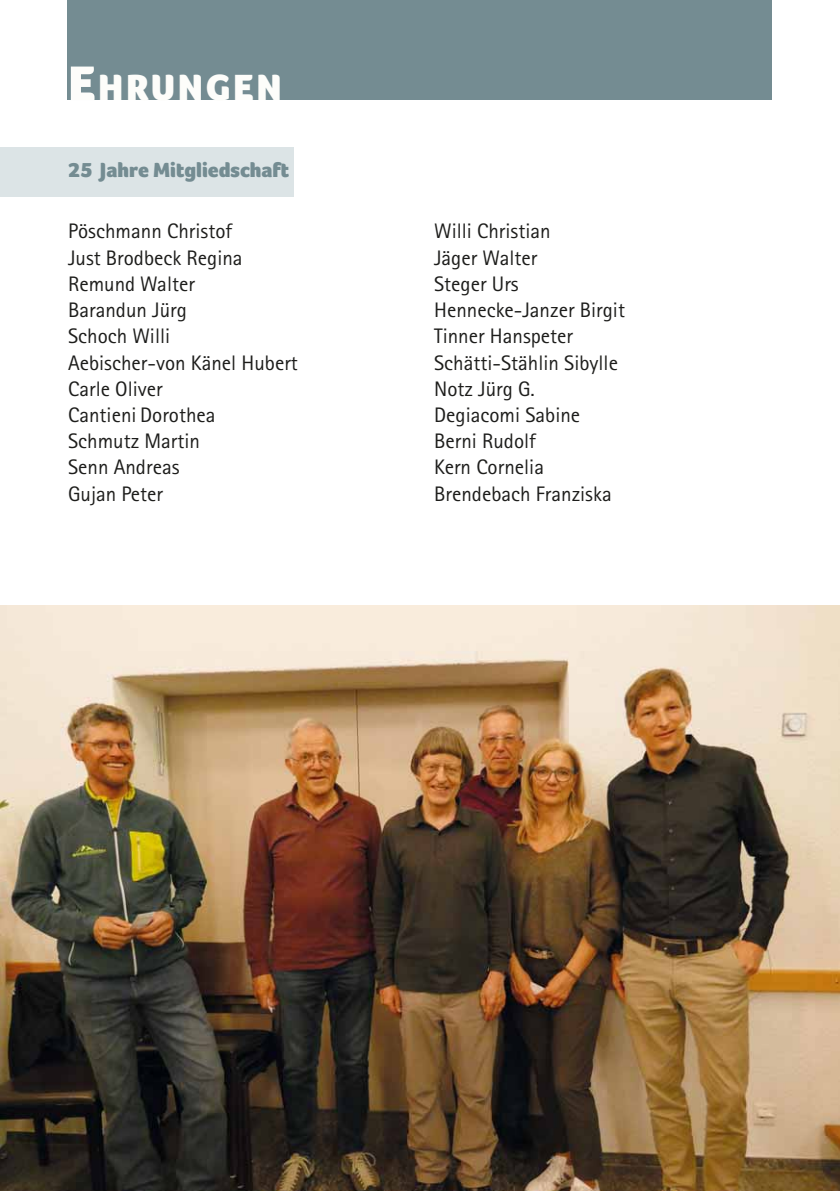
<style>
.page{position:relative;width:840px;height:1191px;background:#fff}
.page>*{position:absolute;margin:0;border:0;box-sizing:border-box;transform-origin:0 0}
.t1{font:900 37.6px "Foco";letter-spacing:.065em;color:#fdfdfa}
.t2{font:21px/26.2px "Rotis Sans Serif";color:#1d1d1b}
.t3{font:900 21px "Foco";color:#748c92}
.s1{font-size:50px}
</style>
<div class="page">
<div style="left:0;top:147px;width:293px;height:50px;background:#dce4e6"></div>
<div style="left:68px;top:0;width:703px;height:100px;background:#748c92"></div>
<img style="left:0;top:605px;width:839px;height:586px">
<h1 class="t1" style="left:68px;top:75px;width:215px"><span class="s1">E</span>HRUNGEN</h1>
<p class="t3" style="left:68px;top:162px;width:222px">25 Jahre Mitgliedschaft</p>
<p class="t2" style="left:68px;top:220px;width:231px">Pöschmann Christof<br>Just Brodbeck Regina<br>Remund Walter<br>Barandun Jürg<br>Schoch Willi<br>Aebischer-von Känel Hubert<br>Carle Oliver<br>Cantieni Dorothea<br>Schmutz Martin<br>Senn Andreas<br>Gujan Peter</p>
<p class="t2" style="left:434px;top:220px;width:192px">Willi Christian<br>Jäger Walter<br>Steger Urs<br>Hennecke-Janzer Birgit<br>Tinner Hanspeter<br>Schätti-Stählin Sibylle<br>Notz Jürg G.<br>Degiacomi Sabine<br>Berni Rudolf<br>Kern Cornelia<br>Brendebach Franziska</p>
</div>
